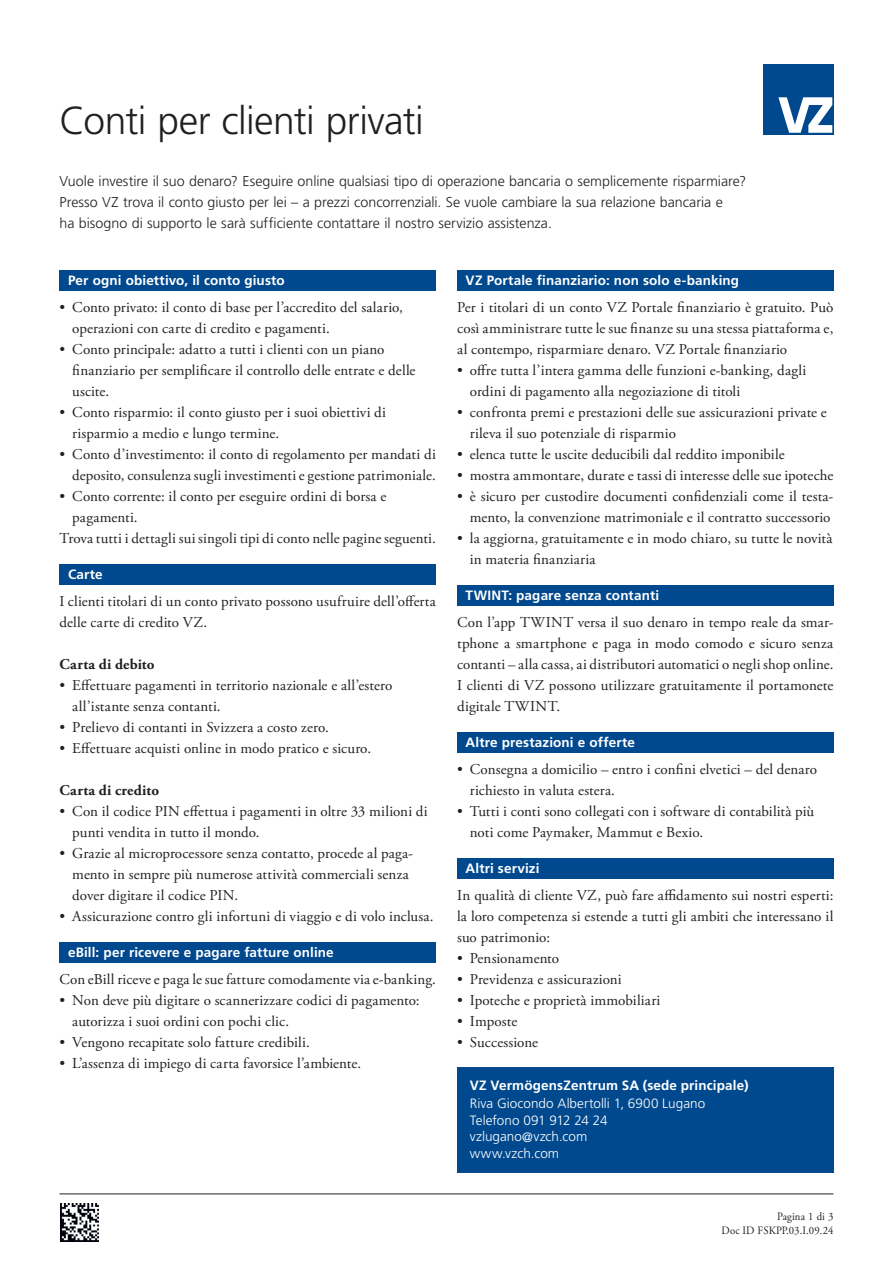
<style>
.page{position:relative;width:893px;height:1263px;background:#fff}
.page>*{position:absolute;margin:0;border:0;box-sizing:border-box;transform-origin:0 0}
.t1{font:300 39px "Frutiger LT Pro";letter-spacing:-.015em;color:#231f20}
.t2{font:15px/21px "Adobe Garamond Pro";letter-spacing:.01em;color:#231f20}
.t3{font:700 15px "Adobe Garamond Pro";letter-spacing:.02em;color:#231f20}
.t4{font:300 14.25px/21px "Frutiger LT Pro";color:#231f20}
.t5{font:700 13.5px "Frutiger LT Pro";letter-spacing:.01em;color:#fff}
.t6{font:300 13.5px/16.5px "Frutiger LT Pro";color:#fff}
.t7{font:11.25px/13.5px "Adobe Garamond Pro";letter-spacing:.01em;color:#231f20;text-align:right;scale:.95 1}
</style>
<div class="page">
<div style="left:764px;top:64px;width:70px;height:70px;background:#01498e"></div>
<svg style="left:778px;top:97px;width:54px;height:36px"></svg>
<div style="left:457px;top:1068px;width:376px;height:105px;background:#01498e"></div>
<hr style="left:60px;top:1193px;width:773px;height:1px;background:#231f20">
<img style="left:60px;top:1203px;width:39px;height:39px">
<div style="left:60px;top:270px;width:376px;height:21px;background:#01498e"></div>
<div style="left:60px;top:564px;width:376px;height:21px;background:#01498e"></div>
<div style="left:60px;top:942px;width:376px;height:21px;background:#01498e"></div>
<div style="left:457px;top:270px;width:376px;height:21px;background:#01498e"></div>
<div style="left:457px;top:585px;width:376px;height:21px;background:#01498e"></div>
<div style="left:457px;top:732px;width:376px;height:21px;background:#01498e"></div>
<div style="left:457px;top:858px;width:376px;height:21px;background:#01498e"></div>
<h1 class="t1" style="left:60px;top:98px;width:366px">Conti per clienti privati</h1>
<p class="t4" style="left:60px;top:170px;width:688px">Vuole investire il suo denaro? Eseguire online qualsiasi tipo di operazione bancaria o semplicemente risparmiare?<br>Presso VZ trova il conto giusto per lei – a prezzi concorrenziali. Se vuole cambiare la sua relazione bancaria e<br>ha bisogno di supporto le sarà sufficiente contattare il nostro servizio assistenza.</p>
<p class="t5" style="left:68px;top:272px;width:218px">Per ogni obiettivo, il conto giusto</p>
<p class="t2" style="left:72px;top:297px;width:332px;text-indent:-13px">• Conto privato: il conto di base per l’accredito del salario, operazioni con carte di credito e pagamenti.</p>
<p class="t2" style="left:72px;top:339px;width:345px;text-indent:-13px">• Conto principale: adatto a tutti i clienti con un piano finanziario per semplificare il controllo delle entrate e delle uscite.</p>
<p class="t2" style="left:72px;top:402px;width:315px;text-indent:-13px">• Conto risparmio: il conto giusto per i suoi obiettivi di risparmio a medio e lungo termine.</p>
<p class="t2" style="left:60px;top:444px;width:378px;text-align:right">• Conto d’investimento: il conto di regolamento per mandati di deposito, consulenza sugli investimenti e gestione patrimoniale.</p>
<p class="t2" style="left:60px;top:486px;width:328px">• Conto corrente: il conto per eseguire ordini di borsa e</p>
<p class="t2" style="left:72px;top:507px;width:67px">pagamenti.</p>
<p class="t2" style="left:60px;top:528px;width:378px">Trova tutti i dettagli sui singoli tipi di conto nelle pagine seguenti.</p>
<p class="t5" style="left:68px;top:566px;width:36px">Carte</p>
<p class="t2" style="left:60px;top:591px;width:378px">I clienti titolari di un conto privato possono usufruire dell’offerta delle carte di credito VZ.</p>
<p class="t3" style="left:60px;top:655px;width:97px">Carta di debito</p>
<p class="t2" style="left:72px;top:675px;width:322px;text-indent:-13px">• Effettuare pagamenti in territorio nazionale e all’estero all’istante senza contanti.</p>
<p class="t2" style="left:60px;top:717px;width:271px">• Prelievo di contanti in Svizzera a costo zero.</p>
<p class="t2" style="left:60px;top:738px;width:313px">• Effettuare acquisti online in modo pratico e sicuro.</p>
<p class="t3" style="left:60px;top:781px;width:101px">Carta di credito</p>
<p class="t2" style="left:72px;top:801px;width:357px;text-indent:-13px">• Con il codice PIN effettua i pagamenti in oltre 33 milioni di punti vendita in tutto il mondo.</p>
<p class="t2" style="left:72px;top:843px;width:342px;text-indent:-13px">• Grazie al microprocessore senza contatto, procede al paga&shy;mento in sempre più numerose attività commerciali senza dover digitare il codice PIN.</p>
<p class="t2" style="left:60px;top:906px;width:376px">• Assicurazione contro gli infortuni di viaggio e di volo inclusa.</p>
<p class="t5" style="left:68px;top:944px;width:267px">eBill: per ricevere e pagare fatture online</p>
<p class="t2" style="left:60px;top:969px;width:378px">Con eBill riceve e paga le sue fatture comodamente via e-banking.</p>
<p class="t2" style="left:72px;top:990px;width:349px;text-indent:-13px">• Non deve più digitare o scannerizzare codici di pagamento: autorizza i suoi ordini con pochi clic.</p>
<p class="t2" style="left:60px;top:1032px;width:252px">• Vengono recapitate solo fatture credibili.</p>
<p class="t2" style="left:60px;top:1053px;width:303px">• L’assenza di impiego di carta favorsice l’ambiente.</p>
<p class="t5" style="left:466px;top:272px;width:275px">VZ Portale finanziario: non solo e-banking</p>
<p class="t2" style="left:457px;top:297px;width:378px;text-align:justify">Per i titolari di un conto VZ Portale finanziario è gratuito. Può così amministrare tutte le sue finanze su una stessa piattaforma e, al contempo, risparmiare denaro. VZ Portale finanziario</p>
<p class="t2" style="left:470px;top:360px;width:338px;text-indent:-13px">• offre tutta l’intera gamma delle funzioni e-banking, dagli ordini di pagamento alla negoziazione di titoli</p>
<p class="t2" style="left:470px;top:402px;width:359px;text-indent:-13px">• confronta premi e prestazioni delle sue assicurazioni private e rileva il suo potenziale di risparmio</p>
<p class="t2" style="left:457px;top:444px;width:329px">• elenca tutte le uscite deducibili dal reddito imponibile</p>
<p class="t2" style="left:457px;top:465px;width:378px">• mostra ammontare, durate e tassi di interesse delle sue ipoteche</p>
<p class="t2" style="left:457px;top:486px;width:378px;text-align:right">• è sicuro per custodire documenti confidenziali come il testa&shy;mento, la convenzione matrimoniale e il contratto successorio</p>
<p class="t2" style="left:470px;top:528px;width:364px;text-indent:-13px">• la aggiorna, gratuitamente e in modo chiaro, su tutte le novità in materia finanziaria</p>
<p class="t5" style="left:466px;top:587px;width:195px">TWINT: pagare senza contanti</p>
<p class="t2" style="left:457px;top:612px;width:378px;text-align:justify">Con l’app TWINT versa il suo denaro in tempo reale da smar&shy;tphone a smartphone e paga in modo comodo e sicuro senza contanti – alla cassa, ai distributori automatici o negli shop online.<br>I clienti di VZ possono utilizzare gratuitamente il portamonete digitale TWINT.</p>
<p class="t5" style="left:466px;top:734px;width:171px">Altre prestazioni e offerte</p>
<p class="t2" style="left:470px;top:759px;width:349px;text-indent:-13px">• Consegna a domicilio – entro i confini elvetici – del denaro richiesto in valuta estera.</p>
<p class="t2" style="left:470px;top:801px;width:346px;text-indent:-13px">• Tutti i conti sono collegati con i software di contabilità più noti come Paymaker, Mammut e Bexio.</p>
<p class="t5" style="left:466px;top:860px;width:75px">Altri servizi</p>
<p class="t2" style="left:457px;top:885px;width:378px;text-align:justify">In qualità di cliente VZ, può fare affidamento sui nostri esperti: la loro competenza si estende a tutti gli ambiti che interessano il suo patrimonio:</p>
<p class="t2" style="left:457px;top:948px;width:104px">• Pensionamento</p>
<p class="t2" style="left:457px;top:969px;width:166px">• Previdenza e assicurazioni</p>
<p class="t2" style="left:457px;top:990px;width:205px">• Ipoteche e proprietà immobiliari</p>
<p class="t2" style="left:457px;top:1011px;width:62px">• Imposte</p>
<p class="t2" style="left:457px;top:1032px;width:82px">• Successione</p>
<p class="t5" style="left:470px;top:1077px;width:280px">VZ VermögensZentrum SA (sede principale)</p>
<p class="t6" style="left:470px;top:1095px;width:237px">Riva Giocondo Albertolli 1, 6900 Lugano<br>Telefono 091 912 24 24 vzlugano@vzch.com<br>www.vzch.com</p>
<p class="t7" style="left:722px;top:1210px;width:119px">Pagina 1 di 3<br>Doc ID FSKPP.03.I.09.24</p>
</div>
